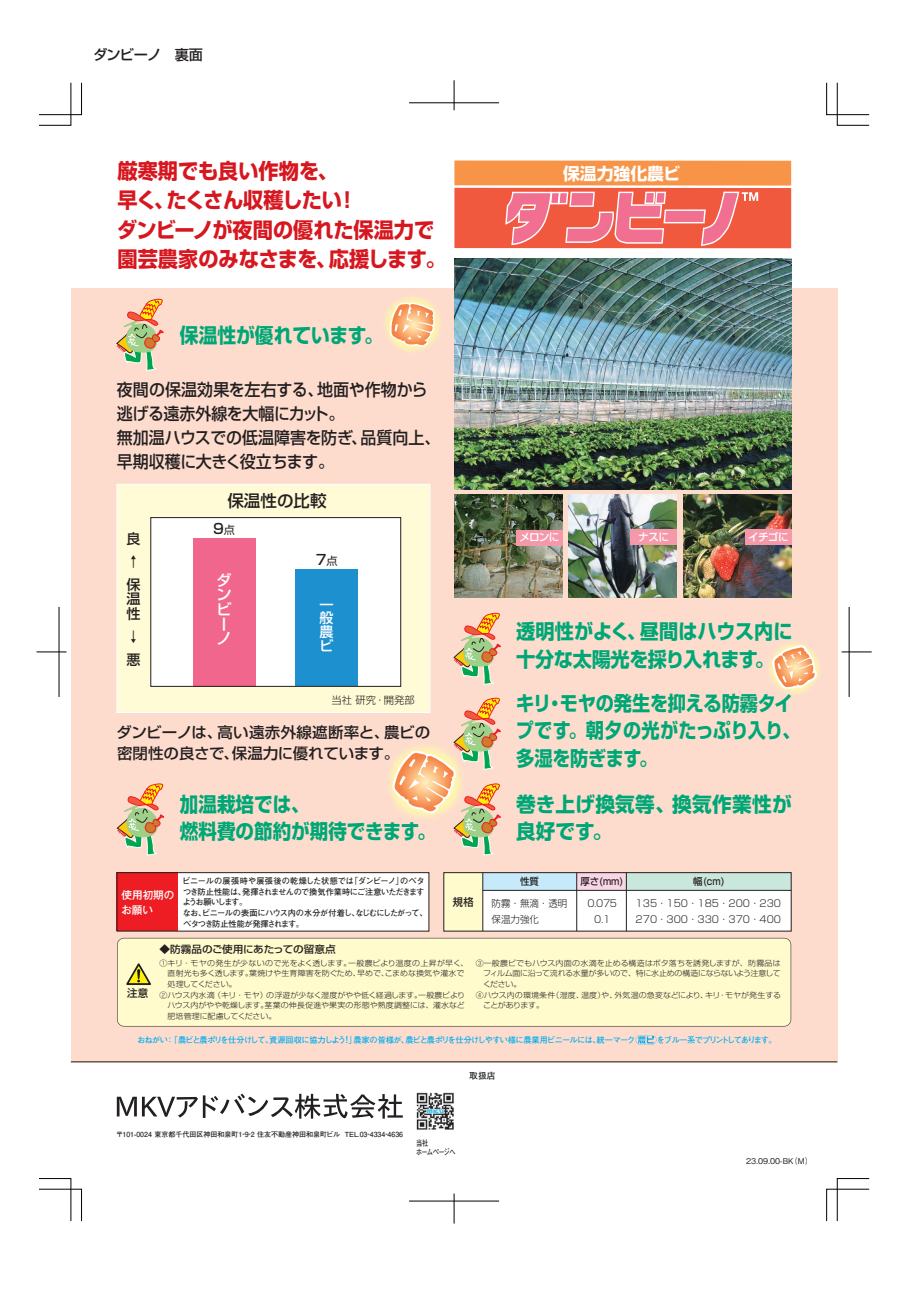
<style>
.page{position:relative;width:911px;height:1290px;background:#fff}
.page>*{position:absolute;margin:0;border:0;box-sizing:border-box;transform-origin:0 0}
.t1{font:700 21.25px/29.6px "Shin Go Pro";color:#d7171f;scale:.95 1}
.t2{font:700 20.38px/27.5px "Shin Go Pro";color:#00a776;scale:.89 1}
.t3{font:700 20.38px/27.5px "Shin Go Pro";color:#00a776;scale:.94 1}
.t4{font:700 20.38px/27.5px "Shin Go Pro";color:#00a776;scale:.91 1}
.t5{font:700 20.38px/27.5px "Shin Go Pro";color:#00a776;scale:.96 1}
.t6{font:700 20.38px "Shin Go Pro";color:#00a776;scale:.92 1}
.t7{font:500 16.88px/23.9px "Shin Go Pro";letter-spacing:-.005em;color:#231f20;scale:.95 1}
.t8{font:700 16.88px "Shin Go Pro";color:#fff}
.t9{font:500 16.5px "Shin Go Pro";color:#231f20}
.t10{font:500 15.25px/14.5px "Shin Go Pro";color:#fff}
.t11{font:500 15px/21.2px "Shin Go Pro";color:#231f20}
.t12{font:500 14.12px/23.4px "Shin Go Pro";letter-spacing:-.055em;color:#231f20}
.t13{font:500 14.12px/13.6px "Shin Go Pro";color:#fff;text-align:justify}
.t14{font:500 10.62px "Shin Go Pro";letter-spacing:-.06em;color:#fff}
.t15{font:500 10.62px/14.1px "Gothic MB101 Pro";color:#fff}
.t16{font:500 10.62px "Shin Go Pro";color:#231f20;scale:.96 1}
.t17{font:500 10.5px "Shin Go Pro";color:#231f20}
.t18{font:300 10.25px "Shin Go Pro";color:#231f20}
.t19{font:500 10.12px "Shin Go Pro";letter-spacing:-.01em;color:#231f20;scale:1.05 1}
.t20{font:300 9.75px/16px "Shin Go Pro";color:#231f20}
.t21{font:500 9.75px "Shin Go Pro";letter-spacing:-.01em;color:#231f20}
.t22{font:700 8.75px "Futo Go B101 Pro";color:#231f20}
.t23{font:700 8.38px/10.6px "Futo Go B101 Pro";letter-spacing:-.05em;color:#231f20}
.t24{font:700 8.25px "Futo Go B101 Pro";letter-spacing:-.08em;color:#00aeef}
.t25{font:500 8px "Gothic BBB Pro";color:#231f20}
.t26{font:700 8px/8.5px "Futo Go B101 Pro";letter-spacing:-.115em;color:#231f20;scale:.78 1}
.t27{font:300 7.62px "Shin Go Pro";letter-spacing:-.005em;color:#231f20;scale:1.05 1}
.t28{font:300 7.62px "Shin Go Pro";letter-spacing:.03em;color:#231f20;scale:1.05 1}
.t29{font:300 7.62px "Shin Go Pro";letter-spacing:-.035em;color:#231f20;scale:1.05 1}
.t30{font:300 7.62px "Shin Go Pro";letter-spacing:-.065em;color:#231f20;scale:1.05 1}
.t31{font:300 7.62px "Shin Go Pro";letter-spacing:-.07em;color:#231f20;scale:1.05 1}
.t32{font:700 7px "Futo Go B101 Pro";color:#231f20}
.s1{font-weight:400;font-size:11px}
.s2{font-size:9.62px}
</style>
<div class="page">
<div style="left:71px;top:288px;width:766px;height:774px;background:#fddcce"></div>
<hr style="left:71px;top:1061px;width:766px;height:1px;background:#231f20">
<svg style="left:39px;top:1178px;width:43px;height:43px"></svg>
<svg style="left:39px;top:82px;width:43px;height:44px"></svg>
<svg style="left:826px;top:82px;width:43px;height:44px"></svg>
<svg style="left:826px;top:1178px;width:43px;height:43px"></svg>
<hr style="left:37px;top:652px;width:30px;height:1px;background:#000">
<hr style="left:59px;top:607px;width:1px;height:90px;background:#000">
<hr style="left:841px;top:652px;width:30px;height:1px;background:#000">
<hr style="left:849px;top:607px;width:1px;height:90px;background:#000">
<hr style="left:409px;top:103px;width:90px;height:1px;background:#000">
<hr style="left:454px;top:80px;width:1px;height:30px;background:#000">
<hr style="left:409px;top:1201px;width:90px;height:1px;background:#000">
<hr style="left:454px;top:1193px;width:1px;height:30px;background:#000">
<img style="left:385px;top:296px;width:56px;height:56px">
<svg style="left:389px;top:301px;width:47px;height:47px;background:#fac696"></svg>
<img style="left:837px;top:623px;width:1px;height:88px">
<img style="left:768px;top:642px;width:52px;height:52px">
<svg style="left:770px;top:643px;width:49px;height:48px"></svg>
<div style="left:117px;top:484px;width:313px;height:229px;background:#fffbd6;border:1px solid #fff"></div>
<div style="left:151px;top:517px;width:250px;height:169px;background:#fff"></div>
<img style="left:454px;top:494px;width:108px;height:103px">
<div style="left:444px;top:872px;width:39px;height:59px;background:#fffbcc"></div>
<div style="left:483px;top:872px;width:94px;height:18px;background:#c6eafa"></div>
<div style="left:577px;top:872px;width:49px;height:18px;background:#fad5e5"></div>
<div style="left:626px;top:872px;width:165px;height:18px;background:#cae7dd"></div>
<div style="left:483px;top:890px;width:308px;height:41px;background:#fff"></div>
<div style="left:177px;top:872px;width:252px;height:59px;background:#fff"></div>
<div style="left:117px;top:872px;width:61px;height:59px;background:#ee1d23"></div>
<div style="left:454px;top:160px;width:337px;height:26px;background:#f79447"></div>
<div style="left:454px;top:188px;width:337px;height:60px;background:#f0593e"></div>
<div style="left:193px;top:538px;width:62px;height:148px;background:#f1668d"></div>
<div style="left:296px;top:569px;width:62px;height:117px;background:#1d90d0"></div>
<div style="left:150px;top:517px;width:251px;height:170px;border:1px solid #231f20"></div>
<div style="left:117px;top:938px;width:674px;height:88px;background:#fffbcc"></div>
<svg style="left:126px;top:963px;width:25px;height:22px"></svg>
<img style="left:454px;top:259px;width:337px;height:230px">
<svg style="left:116px;top:298px;width:48px;height:73px"></svg>
<svg style="left:453px;top:612px;width:48px;height:73px"></svg>
<svg style="left:391px;top:697px;width:110px;height:158px"></svg>
<svg style="left:117px;top:783px;width:47px;height:72px"></svg>
<svg style="left:635px;top:1035px;width:21px;height:9px"></svg>
<div style="left:117px;top:872px;width:312px;height:59px;border:1px solid #231f20"></div>
<div style="left:443px;top:872px;width:348px;height:59px;border:1px solid #231f20"></div>
<hr style="left:482px;top:890px;width:309px;height:1px;background:#231f20">
<hr style="left:482px;top:872px;width:1px;height:59px;background:#231f20">
<hr style="left:576px;top:872px;width:1px;height:59px;background:#231f20">
<hr style="left:626px;top:872px;width:1px;height:59px;background:#231f20">
<div style="left:516px;top:529px;width:46px;height:16px;background:#f598aa"></div>
<img style="left:568px;top:494px;width:109px;height:103px">
<div style="left:630px;top:529px;width:47px;height:16px;background:#f598aa"></div>
<img style="left:683px;top:494px;width:108px;height:103px">
<div style="left:745px;top:529px;width:46px;height:16px;background:#f598aa"></div>
<svg style="left:505px;top:192px;width:253px;height:54px"></svg>
<svg style="left:117px;top:1093px;width:286px;height:25px"></svg>
<img style="left:416px;top:1092px;width:38px;height:38px">
<h3 class="t12" style="left:93px;top:42px;width:111px">ダンビーノ　裏面</h3>
<h1 class="t1" style="left:117px;top:153px;width:347px">厳寒期でも良い作物を、<br>早く、たくさん収穫したい！<br>ダンビーノが夜間の優れた保温力で園芸農家のみなさまを、応援します。</h1>
<h3 class="t8" style="left:563px;top:160px;width:119px">保温力強化農ビ</h3>
<h2 class="t6" style="left:180px;top:319px;width:222px">保温性が優れています。</h2>
<h3 class="t7" style="left:117px;top:376px;width:342px">夜間の保温効果を左右する、地面や作物から逃げる遠赤外線を大幅にカット。<br>無加温ハウスでの低温障害を防ぎ、品質向上、早期収穫に大きく役立ちます。</h3>
<h3 class="t12" style="left:126px;top:525px;width:15px">良↑保</h3>
<h3 class="t12" style="left:126px;top:590px;width:15px;line-height:14.1px">温性</h3>
<h3 class="t12" style="left:126px;top:623px;width:15px">↓悪</h3>
<h3 class="t9" style="left:227px;top:487px;width:101px">保温性の比較</h3>
<h3 class="t12" style="left:212px;top:515px;width:25px">９<span class="s1">点</span></h3>
<h3 class="t10" style="left:216px;top:571px;width:17px">ダンビーノ</h3>
<h3 class="t12" style="left:314px;top:546px;width:25px">７<span class="s1">点</span></h3>
<h3 class="t13" style="left:319px;top:596px;width:15px">一般農ビ</h3>
<h3 class="t18" style="left:331px;top:691px;width:85px">当社 研究・開発部</h3>
<h3 class="t11" style="left:117px;top:719px;width:315px">ダンビーノは、高い遠赤外線遮断率と、農ビの密閉性の良さで、保温力に優れています。</h3>
<h2 class="t4" style="left:180px;top:788px;width:282px">加温栽培では、<br>燃料費の節約が期待できます。</h2>
<h3 class="t15" style="left:121px;top:887px;width:55px">使用初期のお願い</h3>
<p class="t23" style="left:182px;top:874px;width:246px">ビニールの展張時や展張後の乾燥した状態では「ダンビーノ」のベタつき防止性能は、発揮されませんので換気作業時にご注意いただきますようお願いします。<br>なお、ビニールの表面にハウス内の水分が付着し、なじむにしたがって、ベタつき防止性能が発揮されます。</p>
<h3 class="t14" style="left:519px;top:528px;width:42px">メロンに</h3>
<h3 class="t14" style="left:638px;top:528px;width:32px">ナスに</h3>
<h3 class="t14" style="left:748px;top:528px;width:42px">イチゴに</h3>
<h3 class="t16" style="left:453px;top:893px;width:23px">規格</h3>
<h2 class="t3" style="left:516px;top:616px;width:295px">透明性がよく、昼間はハウス内に十分な太陽光を採り入れます。</h2>
<h2 class="t2" style="left:516px;top:687px;width:321px">キリ・モヤの発生を抑える防霧タイプです。朝夕の光がたっぷり入り、多湿を防ぎます。</h2>
<h2 class="t5" style="left:516px;top:788px;width:288px">巻き上げ換気等、換気作業性が良好です。</h2>
<p class="t21" style="left:520px;top:874px;width:20px">性質</p>
<p class="t21" style="left:580px;top:874px;width:45px">厚さ(ｍm)</p>
<p class="t20" style="left:491px;top:894px;width:77px">防霧・無滴・透明保温力強化</p>
<p class="t20" style="left:587px;top:894px;width:31px;text-align:center">0.075<br>0.1</p>
<p class="t21" style="left:693px;top:874px;width:33px">幅(cm)</p>
<p class="t20" style="left:635px;top:894px;width:147px">135・150・185・200・230<br>270・300・330・370・400</p>
<h3 class="t19" style="left:159px;top:941px;width:169px">◆防霧品のご使用にあたっての留意点</h3>
<p class="t28" style="left:159px;top:956px;width:295px">①キリ・モヤの発生が少ないので光をよく透します。一般農ビより温度の上昇が早く、</p>
<p class="t27" style="left:167px;top:967px;width:284px">直射光も多く透します。葉焼けや生育障害を防ぐため、早めで、こまめな換気や灌水で</p>
<p class="t30" style="left:167px;top:978px;width:68px">処理してください。</p>
<p class="t27" style="left:159px;top:988px;width:292px">②ハウス内水滴（キリ・モヤ）の浮遊が少なく湿度がやや低く経過します。一般農ビより</p>
<p class="t27" style="left:167px;top:999px;width:285px">ハウス内がやや乾燥します。茎葉の伸長促進や果実の形態や熟度調整には、灌水など</p>
<p class="t27" style="left:167px;top:1010px;width:105px">肥培管理に配慮してください。</p>
<p class="t27" style="left:476px;top:956px;width:292px">③一般農ビでもハウス内面の水滴を止める構造はボタ落ちを誘発しますが、防霧品は</p>
<p class="t29" style="left:483px;top:967px;width:285px">フィルム面に沿って流れる水量が多いので、特に水止めの構造にならないよう注意して</p>
<p class="t27" style="left:483px;top:978px;width:38px">ください。</p>
<p class="t27" style="left:476px;top:988px;width:292px">④ハウス内の環境条件（湿度、温度）や、外気温の急変などにより、キリ・モヤが発生する</p>
<p class="t31" style="left:483px;top:999px;width:59px">ことがあります。</p>
<p class="t24" style="left:137px;top:1033px;width:641px">おねがい：「農ビと農ポリを仕分けして、資源回収に協力しよう<span class="s2">！</span>」農家の皆様が、農ビと農ポリを仕分けしやすい様に農業用ビニールには、統一マーク　　　をブルー系でプリントしてあります。</p>
<h3 class="t17" style="left:127px;top:984px;width:23px">注意</h3>
<p class="t22" style="left:469px;top:1068px;width:28px">取扱店</p>
<p class="t32" style="left:116px;top:1128px;width:289px">〒101-0024 東京都千代田区神田和泉町1-9-2 住友不動産神田和泉町ビル TEL.03-4334-4636</p>
<p class="t26" style="left:416px;top:1138px;width:52px">当社<br>ホームページへ</p>
<p class="t25" style="left:746px;top:1154px;width:68px">23.09.00-BK（M）</p>
</div>
